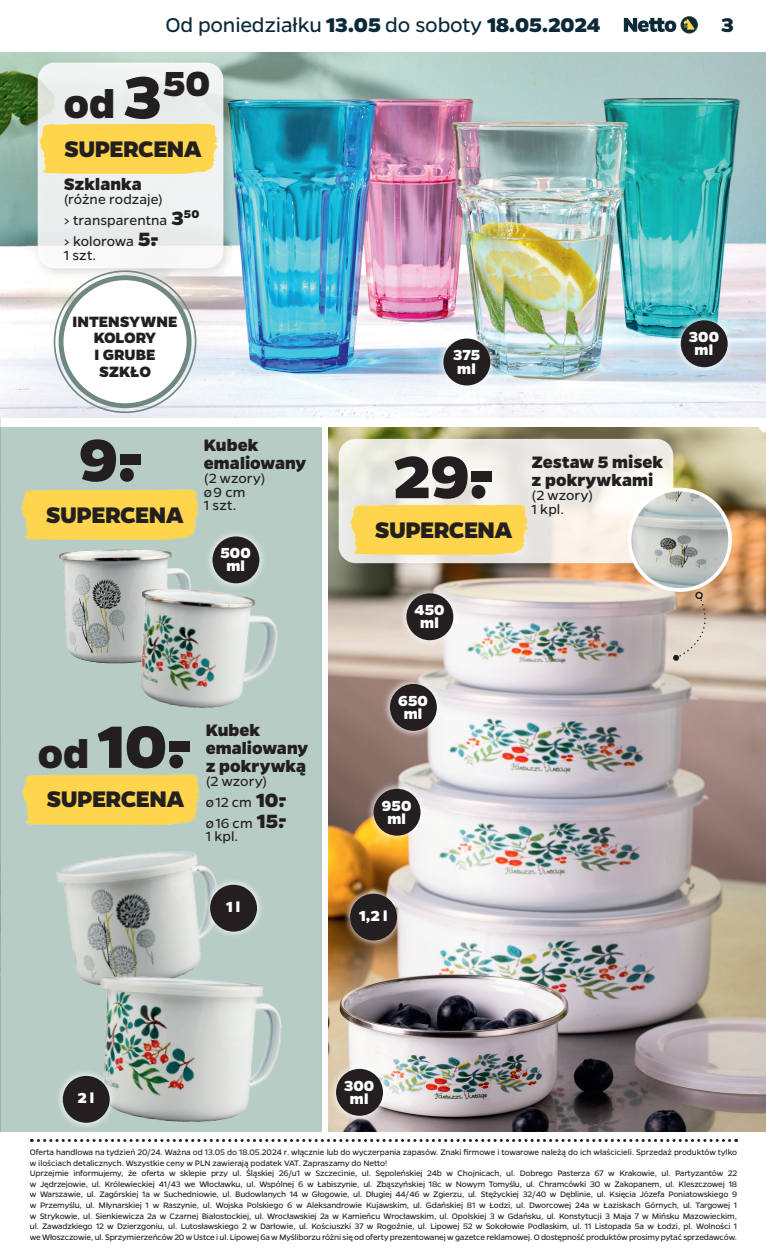
<style>
.page{position:relative;width:766px;height:1255px;background:#fff}
.page>*{position:absolute;margin:0;border:0;box-sizing:border-box;transform-origin:0 0}
.t1{font:800 67.5px "Gentona Netto";color:#231f20}
.t2{font:800 45px "Gentona Netto";color:#231f20}
.t3{font:800 25.5px "Gentona Netto";letter-spacing:-.02em;color:#231f20}
.t4{font:22.5px "Gentona Netto";letter-spacing:-.01em;color:#0c2a38}
.t5{font:800 22.5px "Gentona Netto";color:#0c2a38}
.t6{font:800 22.5px "Gentona Netto";color:#1c2e3a}
.t7{font:800 18.75px/18px "Gentona Netto";letter-spacing:.005em;color:#231f20}
.t8{font:800 16.95px/17px "Gentona Netto";letter-spacing:-.005em;color:#231f20;text-align:center}
.t9{font:800 16.5px/13.2px "Gentona Netto";letter-spacing:.01em;color:#fff;text-align:center}
.t10{font:15px/21px "Gentona Netto";letter-spacing:.005em;color:#231f20}
.t11{font:9px/10.5px "Gentona Netto";letter-spacing:-.02em;color:#231f20}
.s1{font-weight:800;color:#1c2e3a}
.s2{color:#0c2a38}
.s3{font-size:67.5px}
.s4{font-weight:800;font-size:21.75px}
.s5{font-size:45px}
</style>
<div class="page">
<img style="left:0;top:52px;width:765px;height:366px">
<div style="left:0;top:427px;width:321px;height:827px;background:#b7ccc4"></div>
<img style="left:328px;top:427px;width:437px;height:705px">
<img style="left:59px;top:549px;width:47px;height:115px">
<img style="left:106px;top:549px;width:172px;height:159px">
<svg style="left:338px;top:439px;width:335px;height:124px;fill:#efede6"></svg>
<div style="left:204px;top:528px;width:63px;height:63px;background:#fff;opacity:.75"></div>
<div style="left:212px;top:536px;width:47px;height:47px;background:#231f20;border-radius:50%"></div>
<div style="left:398px;top:585px;width:63px;height:63px;background:#fff;opacity:.75"></div>
<div style="left:406px;top:593px;width:47px;height:47px;background:#231f20;border-radius:50%"></div>
<div style="left:382px;top:676px;width:62px;height:62px;background:#fff;opacity:.75"></div>
<div style="left:390px;top:684px;width:46px;height:46px;background:#231f20;border-radius:50%"></div>
<div style="left:365px;top:780px;width:63px;height:63px;background:#fff;opacity:.75"></div>
<div style="left:373px;top:788px;width:47px;height:47px;background:#231f20;border-radius:50%"></div>
<div style="left:342px;top:885px;width:63px;height:63px;background:#fff;opacity:.75"></div>
<div style="left:350px;top:893px;width:47px;height:47px;background:#231f20;border-radius:50%"></div>
<img style="left:629px;top:489px;width:101px;height:101px;border-radius:50px">
<div style="left:627px;top:488px;width:104px;height:104px;border:4px solid #fff;border-radius:50%"></div>
<svg style="left:672px;top:590px;width:42px;height:71px;background:#d1bdab"></svg>
<div style="left:672px;top:312px;width:63px;height:63px;background:#fff;opacity:.75"></div>
<div style="left:680px;top:320px;width:47px;height:47px;background:#231f20;border-radius:50%"></div>
<img style="left:328px;top:498px;width:233px;height:64px">
<img style="left:0;top:483px;width:233px;height:64px">
<img style="left:0;top:832px;width:214px;height:181px">
<div style="left:202px;top:876px;width:63px;height:63px;background:#fff;opacity:.75"></div>
<div style="left:210px;top:884px;width:47px;height:47px;background:#231f20;border-radius:50%"></div>
<img style="left:0;top:768px;width:200px;height:64px">
<img style="left:77px;top:931px;width:205px;height:191px">
<div style="left:55px;top:1067px;width:62px;height:63px;background:#fff;opacity:.75"></div>
<div style="left:63px;top:1075px;width:47px;height:47px;background:#231f20;border-radius:50%"></div>
<div style="left:31px;top:56px;width:205px;height:225px;background:#231f20;opacity:.17"></div>
<div style="left:38px;top:63px;width:185px;height:205px;background:linear-gradient(to right,#ebefed,#eff2f1);border-radius:17px"></div>
<div style="left:435px;top:330px;width:63px;height:63px;background:#fff;opacity:.75"></div>
<div style="left:443px;top:338px;width:47px;height:47px;background:#231f20;border-radius:50%"></div>
<div style="left:59px;top:275px;width:132px;height:133px;background:#fff;border-radius:50%"></div>
<div style="left:59px;top:275px;width:132px;height:133px;border:5px solid #6f8880;border-radius:50%"></div>
<img style="left:15px;top:117px;width:236px;height:64px">
<div style="left:0;top:1132px;width:765px;height:122px;background:#fff"></div>
<svg style="left:31px;top:1139px;width:698px;height:2px"></svg>
<div style="left:328px;top:1060px;width:63px;height:63px;background:#fff;opacity:.75"></div>
<div style="left:336px;top:1068px;width:47px;height:47px;background:#231f20;border-radius:50%"></div>
<svg style="left:623px;top:16px;width:74px;height:18px"></svg>
<h3 class="t4" style="left:165px;top:12px;width:438px">Od poniedziałku <span class="s1">13.05</span> do soboty <span class="s1">18.05.2024</span></h3>
<h3 class="t5" style="left:515px;top:12px;width:87px">05. 0 4</h3>
<h3 class="t6" style="left:715px;top:12px;width:27px">2 3<span class="s2">3</span></h3>
<h2 class="t2" style="left:64px;top:78px;width:148px">od <span class="s3">3</span><sup>50</sup></h2>
<h3 class="t3" style="left:64px;top:134px;width:139px">SUPERCENA</h3>
<h3 class="t7" style="left:64px;top:175px;width:79px">Szklanka</h3>
<h3 class="t10" style="left:64px;top:189px;width:137px">(różne rodzaje)<br>&gt; transparentna <span class="s4">3</span><sup>50 </sup>&gt; kolorowa <span class="s4">5.-</span></h3>
<h3 class="t10" style="left:64px;top:244px;width:34px">1 szt.</h3>
<h3 class="t8" style="left:73px;top:312px;width:106px">INTENSYWNE<br>KOLORY<br>I GRUBE<br>SZKŁO</h3>
<h1 class="t1" style="left:79px;top:421px;width:66px">9 -.</h1>
<h3 class="t3" style="left:46px;top:500px;width:139px">SUPERCENA</h3>
<h3 class="t7" style="left:204px;top:436px;width:104px">Kubek emaliowany</h3>
<h3 class="t10" style="left:204px;top:471px;width:63px;line-height:13.8px">(2 wzory) ø 9 cm<br>1 szt.</h3>
<h3 class="t9" style="left:220px;top:546px;width:32px">500 ml</h3>
<h1 class="t1" style="left:38px;top:707px;width:157px"><span class="s5">od</span> 10-.</h1>
<h3 class="t3" style="left:47px;top:784px;width:139px">SUPERCENA</h3>
<h3 class="t7" style="left:206px;top:720px;width:104px">Kubek emaliowany z pokrywką</h3>
<h3 class="t10" style="left:206px;top:770px;width:83px">(2 wzory)<br>ø 12 cm <span class="s4">10.- </span>ø 16 cm <span class="s4">15.-</span></h3>
<h3 class="t10" style="left:206px;top:826px;width:34px">1 kpl.</h3>
<h3 class="t9" style="left:226px;top:899px;width:16px">1 l</h3>
<h3 class="t9" style="left:453px;top:348px;width:29px;text-align:left">375 ml</h3>
<h3 class="t9" style="left:688px;top:330px;width:32px">300 ml</h3>
<h1 class="t1" style="left:394px;top:438px;width:103px">29-.</h1>
<h3 class="t3" style="left:374px;top:515px;width:139px">SUPERCENA</h3>
<h3 class="t7" style="left:531px;top:453px;width:133px">Zestaw 5 misek z pokrywkami</h3>
<h3 class="t10" style="left:531px;top:485px;width:63px">(2 wzory)</h3>
<h3 class="t10" style="left:531px;top:499px;width:34px">1 kpl.</h3>
<h3 class="t9" style="left:414px;top:603px;width:32px">450 ml</h3>
<h3 class="t9" style="left:398px;top:693px;width:31px">650 ml</h3>
<h3 class="t9" style="left:382px;top:798px;width:31px">950 ml</h3>
<h3 class="t9" style="left:359px;top:908px;width:30px">1,2 l</h3>
<h3 class="t9" style="left:78px;top:1090px;width:18px">2 l</h3>
<h3 class="t9" style="left:344px;top:1078px;width:32px">300 ml</h3>
<p class="t11" style="left:30px;top:1147px;width:708px">Oferta handlowa na tydzień 20/24. Ważna od 13.05 do 18.05.2024 r. włącznie lub do wyczerpania zapasów. Znaki firmowe i towarowe należą do ich właścicieli. Sprzedaż produktów tylko w ilościach detalicznych. Wszystkie ceny w PLN zawierają podatek VAT. Zapraszamy do Netto!<br>Uprzejmie informujemy, że oferta w sklepie przy ul. Śląskiej 26/u1 w Szczecinie, ul. Sępoleńskiej 24b w Chojnicach, ul. Dobrego Pasterza 67 w Krakowie, ul. Partyzantów 22 w Jędrzejowie, ul. Królewieckiej 41/43 we Włocławku, ul. Wspólnej 6 w Łabiszynie, ul. Zbąszyńskiej 18c w Nowym Tomyślu, ul. Chramcówki 30 w Zakopanem, ul. Kleszczowej 18 w Warszawie, ul. Zagórskiej 1a w Suchedniowie, ul. Budowlanych 14 w Głogowie, ul. Długiej 44/46 w Zgierzu, ul. Stężyckiej 32/40 w Dęblinie, ul. Księcia Józefa Poniatowskiego 9 w Przemyślu, ul. Młynarskiej 1 w Raszynie, ul. Wojska Polskiego 6 w Aleksandrowie Kujawskim, ul. Gdańskiej 81 w Łodzi, ul. Dworcowej 24a w Łaziskach Górnych, ul. Targowej 1 w Strykowie, ul. Sienkiewicza 2a w Czarnej Białostockiej, ul. Wrocławskiej 2a w Kamieńcu Wrocławskim, ul. Opolskiej 3 w Gdańsku, ul. Konstytucji 3 Maja 7 w Mińsku Mazowieckim, ul. Zawadzkiego 12 w Dzierzgoniu, ul. Lutosławskiego 2 w Darłowie, ul. Kościuszki 37 w Rogoźnie, ul. Lipowej 52 w Sokołowie Podlaskim, ul. 11 Listopada 5a w Łodzi, pl. Wolności 1 we Włoszczowie, ul. Sprzymierzeńców 20 w Ustce i ul. Lipowej 6a w Myśliborzu różni się od oferty prezentowanej w gazetce reklamowej. O dostępność produktów prosimy pytać sprzedawców.</p>
</div>
